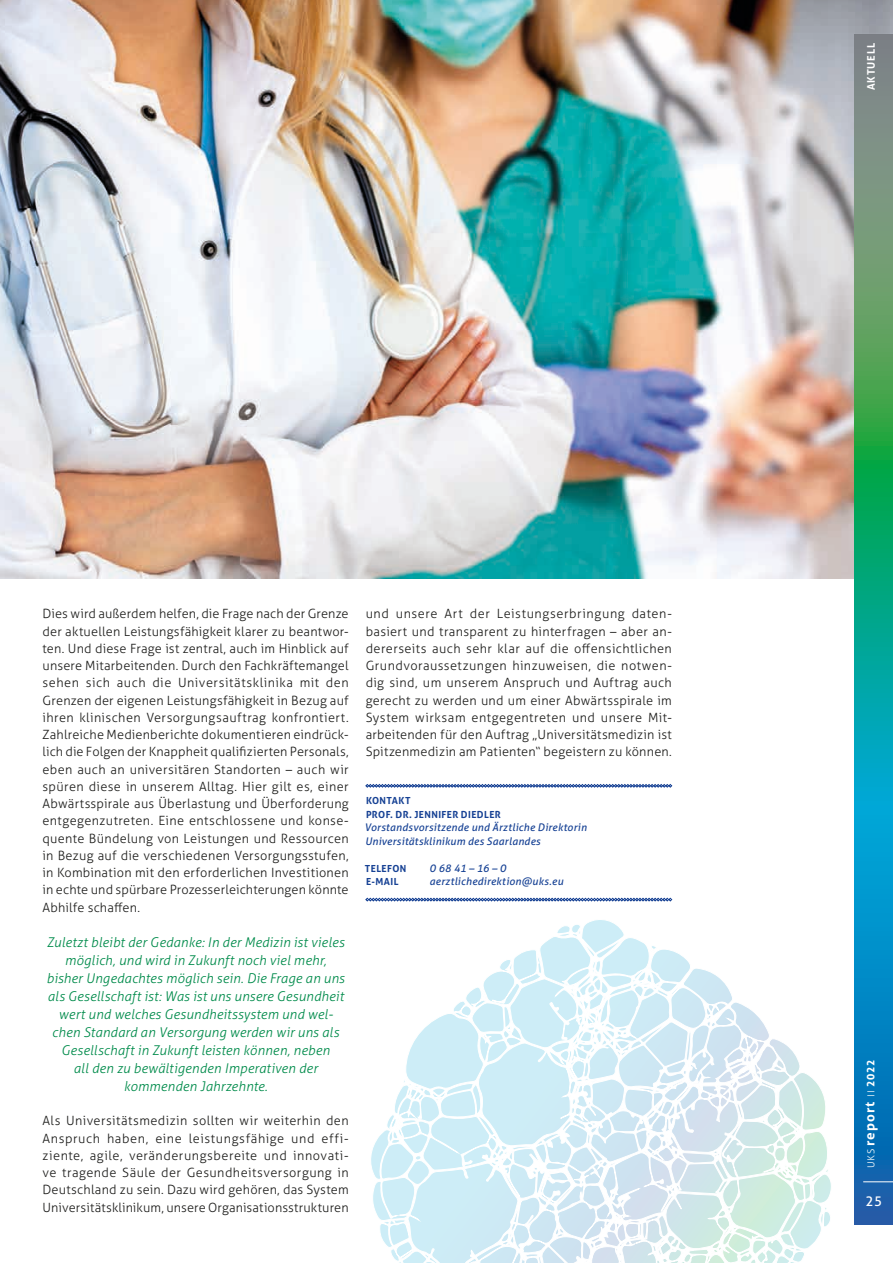
<style>
.page{position:relative;width:893px;height:1263px;background:#fff}
.page>*{position:absolute;margin:0;border:0;box-sizing:border-box;transform-origin:0 0}
.t1{font:italic 300 13.5px/18px "Aller";letter-spacing:.01em;color:#008b4b;text-align:center}
.t2{font:700 13.5px "Aller";letter-spacing:.075em;color:#fff}
.t3{font:13.5px "Aller";color:#fff}
.t4{font:300 12.75px/17.2px "Aller";letter-spacing:.01em;color:#1d1d1b;text-align:justify}
.t5{font:italic 10.5px/13.5px "Aller";letter-spacing:.02em;color:#164194}
.t6{font:700 10.5px "Aller";letter-spacing:.08em;color:#fff}
.t7{font:700 9.75px/13.5px "Aller";letter-spacing:.04em;color:#164194}
.s1{font-weight:300;font-size:9.75px}
.s2{font-size:10.5px}
</style>
<div class="page">
<img style="left:0;top:0;width:893px;height:578px">
<svg style="left:367px;top:897px;width:464px;height:366px"></svg>
<svg style="left:365px;top:784px;width:307px;height:3px"></svg>
<svg style="left:365px;top:898px;width:307px;height:3px"></svg>
<svg style="left:855px;top:34px;width:38px;height:1191px;background:#269595"></svg>
<hr style="left:863px;top:1181px;width:30px;height:1px;background:#fff">
<p class="t6" style="left:864px;top:90px;width:49px;rotate:-90deg">AKTUELL</p>
<p class="t4" style="left:43px;top:605px;width:308px">Dies wird außerdem helfen, die Frage nach der Grenze der aktuellen Leistungsfähigkeit klarer zu beantwor&shy;ten. Und diese Frage ist zentral, auch im Hinblick auf unsere Mitarbeitenden. Durch den Fachkräftemangel sehen sich auch die Universitätsklinika mit den Grenzen der eigenen Leistungsfähigkeit in Bezug auf ihren klinischen Versorgungsauftrag konfrontiert.<br>Zahlreiche Medienberichte dokumentieren eindrück&shy;lich die Folgen der Knappheit qualifizierten Personals, eben auch an universitären Standorten – auch wir spüren diese in unserem Alltag. Hier gilt es, einer Abwärtsspirale aus Überlastung und Überforderung entgegenzutreten. Eine entschlossene und konse&shy;quente Bündelung von Leistungen und Ressourcen in Bezug auf die verschiedenen Versorgungsstufen, in Kombination mit den erforderlichen Investitionen in echte und spürbare Prozesserleichterungen könnte Abhilfe schaffen.</p>
<p class="t1" style="left:47px;top:933px;width:300px">Zuletzt bleibt der Gedanke: In der Medizin ist vieles möglich, und wird in Zukunft noch viel mehr, bisher Ungedachtes möglich sein. Die Frage an uns als Gesellschaft ist: Was ist uns unsere Gesundheit wert und welches Gesundheitssystem und wel&shy;chen Standard an Versorgung werden wir uns als Gesellschaft in Zukunft leisten können, neben<br>all den zu bewältigenden Imperativen der kommenden Jahrzehnte.</p>
<p class="t4" style="left:43px;top:1112px;width:308px">Als Universitätsmedizin sollten wir weiterhin den Anspruch haben, eine leistungsfähige und effi&shy;ziente, agile, veränderungsbereite und innovati&shy;ve tragende Säule der Gesundheitsversorgung in Deutschland zu sein. Dazu wird gehören, das System Universitätsklinikum, unsere Organisationsstrukturen</p>
<p class="t4" style="left:366px;top:605px;width:308px">und unsere Art der Leistungserbringung daten&shy;basiert und transparent zu hinterfragen – aber an&shy;dererseits auch sehr klar auf die offensichtlichen Grundvoraussetzungen hinzuweisen, die notwen&shy;dig sind, um unserem Anspruch und Auftrag auch gerecht zu werden und um einer Abwärtsspirale im System wirksam entgegentreten und unsere Mit&shy;arbeitenden für den Auftrag „Universitätsmedizin ist Spitzenmedizin am Patienten“ begeistern zu können.</p>
<p class="t7" style="left:366px;top:794px;width:136px">KONTAKT<br>PROF. DR. JENNIFER DIEDLER</p>
<p class="t5" style="left:364px;top:821px;width:224px">Vorstandsvorsitzende und Ärztliche Direktorin<br>Universitätsklinikum des Saarlandes</p>
<p class="t7" style="left:365px;top:861px;width:43px">TELEFON</p>
<p class="t5" style="left:429px;top:861px;width:78px">0 68 41 – 16 – 0</p>
<p class="t7" style="left:366px;top:875px;width:34px">E-MAIL</p>
<p class="t5" style="left:429px;top:875px;width:135px">aerztlichedirektion@uks.eu</p>
<p class="t2" style="left:861px;top:1168px;width:110px;rotate:-90deg"><span class="s1">UKS</span> report <span class="s1">II</span> <span class="s2">2022</span></p>
<p class="t3" style="left:866px;top:1193px;width:18px">25</p>
</div>
